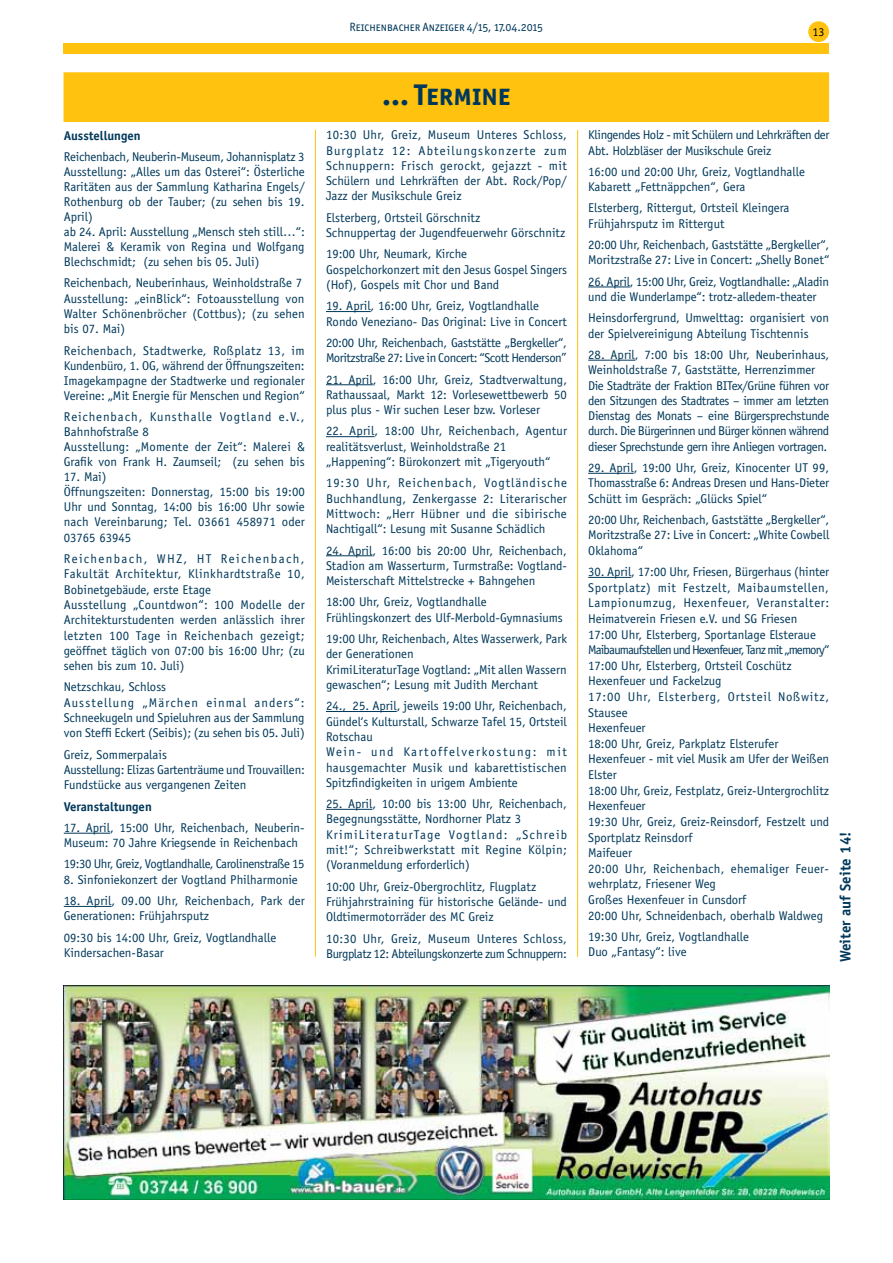
<style>
.page{position:relative;width:893px;height:1263px;background:#fff}
.page>*{position:absolute;margin:0;border:0;box-sizing:border-box;transform-origin:0 0}
.t1{font:30px "Officina San ITC Bold SC";color:#00385a}
.t2{font:700 15px "Officina Sans";color:#00385a}
.t3{font:12.75px/15.3px "Officina Sans";color:#00385a}
.t4{font:12.75px/15.3px "Officina Sans";letter-spacing:-.03em;color:#00385a}
.t5{font:12.75px/15.3px "Officina Sans";letter-spacing:.02em;color:#00385a}
.t6{font:12.75px/15.3px "Officina Sans";letter-spacing:-.035em;color:#00385a}
.t7{font:12.75px/15.3px "Officina Sans";letter-spacing:-.02em;color:#00385a}
.t8{font:12.75px/15.3px "Officina Sans";letter-spacing:-.025em;color:#00385a}
.t9{font:700 12.75px "Officina Sans";color:#00385a}
.t10{font:12px "Officina San ITC Book SC";color:#00385a}
.t11{font:12px "Officina Sans";color:#000}
</style>
<div class="page">
<div style="left:809px;top:22px;width:19px;height:19px;background:#ffc20e;border-radius:50%"></div>
<div style="left:808px;top:21px;width:21px;height:21px;border:2px solid #ffc20e;border-radius:50%"></div>
<div style="left:64px;top:44px;width:765px;height:10px;background:#ffc20e"></div>
<div style="left:64px;top:72px;width:765px;height:50px;background:#ffc20e;border:2px solid #ffc20e"></div>
<hr style="left:64px;top:833px;width:46px;height:1px;background:#00385a">
<hr style="left:64px;top:906px;width:48px;height:1px;background:#00385a">
<hr style="left:326px;top:311px;width:45px;height:1px;background:#00385a">
<hr style="left:326px;top:384px;width:47px;height:1px;background:#00385a">
<hr style="left:326px;top:436px;width:49px;height:1px;background:#00385a">
<hr style="left:326px;top:555px;width:46px;height:1px;background:#00385a">
<hr style="left:326px;top:711px;width:71px;height:1px;background:#00385a">
<hr style="left:326px;top:809px;width:46px;height:1px;background:#00385a">
<hr style="left:588px;top:287px;width:42px;height:1px;background:#00385a">
<hr style="left:588px;top:360px;width:47px;height:1px;background:#00385a">
<hr style="left:588px;top:473px;width:46px;height:1px;background:#00385a">
<hr style="left:588px;top:577px;width:43px;height:1px;background:#00385a">
<hr style="left:315px;top:130px;width:1px;height:827px;background:#ffc20e">
<hr style="left:577px;top:130px;width:1px;height:827px;background:#ffc20e">
<img style="left:64px;top:985px;width:766px;height:214px">
<p class="t9" style="left:64px;top:127px;width:78px">Ausstellungen</p>
<p class="t3" style="left:64px;top:149px;width:242px">Reichenbach, Neuberin-Museum, Johannisplatz 3<br>Ausstellung: „Alles um das Osterei“: Österliche Raritäten aus der Sammlung Katharina Engels/ Rothenburg ob der Tauber; (zu sehen bis 19.<br>April)<br>ab 24. April: Ausstellung „Mensch steh still…“:<br>Malerei &amp; Keramik von Regina und Wolfgang Blechschmidt; (zu sehen bis 05. Juli)</p>
<p class="t3" style="left:64px;top:275px;width:243px">Reichenbach, Neuberinhaus, Weinholdstraße 7<br>Ausstellung: „einBlick“: Fotoausstellung von Walter Schönenbröcher (Cottbus); (zu sehen bis 07. Mai)</p>
<p class="t3" style="left:64px;top:343px;width:242px;text-align:justify">Reichenbach, Stadtwerke, Roßplatz 13, im Kundenbüro, 1. OG, während der Öffnungszeiten:<br>Imagekampagne der Stadtwerke und regionaler Vereine: „Mit Energie für Menschen und Region“</p>
<p class="t3" style="left:64px;top:410px;width:243px">Reichenbach, Kunsthalle Vogtland e.V., Bahnhofstraße 8<br>Ausstellung: „Momente der Zeit“: Malerei &amp; Grafik von Frank H. Zaumseil; (zu sehen bis</p>
<p class="t3" style="left:64px;top:470px;width:243px">17. Mai)<br>Öffnungszeiten: Donnerstag, 15:00 bis 19:00<br>Uhr und Sonntag, 14:00 bis 16:00 Uhr sowie nach Vereinbarung; Tel. 03661 458971 oder<br>03765 63945</p>
<p class="t5" style="left:64px;top:551px;width:243px">Reichenbach, WHZ, HT Reichenbach, Fakultät Architektur, Klinkhardtstraße 10, Bobinetgebäude, erste Etage<br>Ausstellung „Countdwon“: 100 Modelle der Architekturstudenten werden anlässlich ihrer letzten 100 Tage in Reichenbach gezeigt; geöffnet täglich von 07:00 bis 16:00 Uhr; (zu sehen bis zum 10. Juli)</p>
<p class="t3" style="left:64px;top:679px;width:243px">Netzschkau, Schloss<br>Ausstellung „Märchen einmal anders“:<br>Schneekugeln und Spieluhren aus der Sammlung von Steffi Eckert (Seibis); (zu sehen bis 05. Juli)</p>
<p class="t3" style="left:64px;top:747px;width:243px">Greiz, Sommerpalais<br>Ausstellung: Elizas Gartenträume und Trouvaillen:<br>Fundstücke aus vergangenen Zeiten</p>
<p class="t9" style="left:64px;top:798px;width:90px">Veranstaltungen</p>
<p class="t3" style="left:64px;top:820px;width:242px">17. April, 15:00 Uhr, Reichenbach, Neuberin-<br>Museum: 70 Jahre Kriegsende in Reichenbach</p>
<p class="t4" style="left:64px;top:856px;width:242px">19:30 Uhr, Greiz, Vogtlandhalle, Carolinenstraße 15</p>
<p class="t3" style="left:64px;top:872px;width:236px">8. Sinfoniekonzert der Vogtland Philharmonie</p>
<p class="t3" style="left:64px;top:893px;width:243px">18. April, 09.00 Uhr, Reichenbach, Park der<br>Generationen: Frühjahrsputz</p>
<p class="t3" style="left:64px;top:930px;width:214px">09:30 bis 14:00 Uhr, Greiz, Vogtlandhalle<br>Kindersachen-Basar</p>
<p class="t10" style="left:349px;top:20px;width:195px">Reichenbacher Anzeiger 4/15, 17.04.2015</p>
<p class="t11" style="left:812px;top:25px;width:13px">13</p>
<h1 class="t1" style="left:382px;top:76px;width:130px">... Termine</h1>
<p class="t3" style="left:326px;top:127px;width:243px;text-align:justify">10:30 Uhr, Greiz, Museum Unteres Schloss, Burgplatz 12: Abteilungskonzerte zum Schnuppern: Frisch gerockt, gejazzt - mit Schülern und Lehrkräften der Abt. Rock/Pop/ Jazz der Musikschule Greiz</p>
<p class="t3" style="left:326px;top:210px;width:241px">Elsterberg, Ortsteil Görschnitz<br>Schnuppertag der Jugendfeuerwehr Görschnitz</p>
<p class="t3" style="left:326px;top:246px;width:243px">19:00 Uhr, Neumark, Kirche<br>Gospelchorkonzert mit den Jesus Gospel Singers (Hof), Gospels mit Chor und Band</p>
<p class="t3" style="left:326px;top:298px;width:242px">19. April, 16:00 Uhr, Greiz, Vogtlandhalle<br>Rondo Veneziano- Das Original: Live in Concert</p>
<p class="t6" style="left:326px;top:335px;width:242px">20:00 Uhr, Reichenbach, Gaststätte „Bergkeller“,<br>Moritzstraße 27: Live in Concert: “Scott Henderson”</p>
<p class="t3" style="left:326px;top:372px;width:243px;text-align:justify">21. April, 16:00 Uhr, Greiz, Stadtverwaltung, Rathaussaal, Markt 12: Vorlesewettbewerb 50 plus plus - Wir suchen Leser bzw. Vorleser</p>
<p class="t3" style="left:326px;top:423px;width:243px">22. April, 18:00 Uhr, Reichenbach, Agentur realitätsverlust, Weinholdstraße 21 „Happening“: Bürokonzert mit „Tigeryouth“</p>
<p class="t3" style="left:326px;top:475px;width:242px;text-align:justify">19:30 Uhr, Reichenbach, Vogtländische Buchhandlung, Zenkergasse 2: Literarischer Mittwoch: „Herr Hübner und die sibirische Nachtigall“: Lesung mit Susanne Schädlich</p>
<p class="t3" style="left:326px;top:543px;width:242px;text-align:justify">24. April, 16:00 bis 20:00 Uhr, Reichenbach, Stadion am Wasserturm, Turmstraße: Vogtland-Meisterschaft Mittelstrecke + Bahngehen</p>
<p class="t3" style="left:326px;top:594px;width:238px">18:00 Uhr, Greiz, Vogtlandhalle<br>Frühlingskonzert des Ulf-Merbold-Gymnasiums</p>
<p class="t3" style="left:326px;top:631px;width:243px">19:00 Uhr, Reichenbach, Altes Wasserwerk, Park der Generationen<br>KrimiLiteraturTage Vogtland: „Mit allen Wassern gewaschen“; Lesung mit Judith Merchant</p>
<p class="t3" style="left:326px;top:698px;width:242px">24., 25. April, jeweils 19:00 Uhr, Reichenbach, Gündel‘s Kulturstall, Schwarze Tafel 15, Ortsteil Rotschau<br>Wein- und Kartoffelverkostung: mit hausgemachter Musik und kabarettistischen Spitzfindigkeiten in urigem Ambiente</p>
<p class="t3" style="left:326px;top:796px;width:243px">25. April, 10:00 bis 13:00 Uhr, Reichenbach, Begegnungsstätte, Nordhorner Platz 3<br>KrimiLiteraturTage Vogtland: „Schreib mit!“; Schreibwerkstatt mit Regine Kölpin; (Voranmeldung erforderlich)</p>
<p class="t3" style="left:326px;top:879px;width:242px">10:00 Uhr, Greiz-Obergrochlitz, Flugplatz<br>Frühjahrstraining für historische Gelände- und<br>Oldtimermotorräder des MC Greiz</p>
<p class="t4" style="left:326px;top:930px;width:242px">10:30 Uhr, Greiz, Museum Unteres Schloss,<br>Burgplatz 12: Abteilungskonzerte zum Schnuppern:</p>
<p class="t8" style="left:588px;top:127px;width:243px">Klingendes Holz - mit Schülern und Lehrkräften der<br>Abt. Holzbläser der Musikschule Greiz</p>
<p class="t3" style="left:588px;top:164px;width:218px">16:00 und 20:00 Uhr, Greiz, Vogtlandhalle<br>Kabarett „Fettnäppchen“, Gera</p>
<p class="t3" style="left:588px;top:201px;width:203px">Elsterberg, Rittergut, Ortsteil Kleingera<br>Frühjahrsputz im Rittergut</p>
<p class="t3" style="left:588px;top:237px;width:242px">20:00 Uhr, Reichenbach, Gaststätte „Bergkeller“,<br>Moritzstraße 27: Live in Concert: „Shelly Bonet“</p>
<p class="t7" style="left:588px;top:274px;width:242px">26. April, 15:00 Uhr, Greiz, Vogtlandhalle: „Aladin und die Wunderlampe“: trotz-alledem-theater</p>
<p class="t3" style="left:588px;top:310px;width:242px">Heinsdorfergrund, Umwelttag: organisiert von der Spielvereinigung Abteilung Tischtennis</p>
<p class="t4" style="left:588px;top:347px;width:243px">28. April, 7:00 bis 18:00 Uhr, Neuberinhaus, Weinholdstraße 7, Gaststätte, Herrenzimmer Die Stadträte der Fraktion BITex/Grüne führen vor den Sitzungen des Stadtrates – immer am letzten Dienstag des Monats – eine Bürgersprechstunde durch. Die Bürgerinnen und Bürger können während dieser Sprechstunde gern ihre Anliegen vortragen.</p>
<p class="t3" style="left:588px;top:460px;width:242px;text-align:justify">29. April, 19:00 Uhr, Greiz, Kinocenter UT 99, Thomasstraße 6: Andreas Dresen und Hans-Dieter Schütt im Gespräch: „Glücks Spiel“</p>
<p class="t3" style="left:588px;top:512px;width:243px;text-align:justify">20:00 Uhr, Reichenbach, Gaststätte „Bergkeller“, Moritzstraße 27: Live in Concert: „White Cowbell Oklahoma“</p>
<p class="t3" style="left:588px;top:564px;width:243px">30. April, 17:00 Uhr, Friesen, Bürgerhaus (hinter Sportplatz) mit Festzelt, Maibaumstellen, Lampionumzug, Hexenfeuer, Veranstalter:<br>Heimatverein Friesen e.V. und SG Friesen 17:00 Uhr, Elsterberg, Sportanlage Elsteraue Maibaumaufstellen und Hexenfeuer, Tanz mit „memory“ 17:00 Uhr, Elsterberg, Ortsteil Coschütz Hexenfeuer und Fackelzug<br>17:00 Uhr, Elsterberg, Ortsteil Noßwitz, Stausee<br>Hexenfeuer<br>18:00 Uhr, Greiz, Parkplatz Elsterufer Hexenfeuer - mit viel Musik am Ufer der Weißen Elster<br>18:00 Uhr, Greiz, Festplatz, Greiz-Untergrochlitz Hexenfeuer<br>19:30 Uhr, Greiz, Greiz-Reinsdorf, Festzelt und Sportplatz Reinsdorf<br>Maifeuer<br>20:00 Uhr, Reichenbach, ehemaliger Feuer&shy;wehrplatz, Friesener Weg<br>Großes Hexenfeuer in Cunsdorf<br>20:00 Uhr, Schneidenbach, oberhalb Waldweg</p>
<p class="t3" style="left:588px;top:929px;width:162px">19:30 Uhr, Greiz, Vogtlandhalle<br>Duo „Fantasy“: live</p>
<p class="t2" style="left:836px;top:962px;width:132px;rotate:-90deg">Weiter auf Seite 14!</p>
</div>
